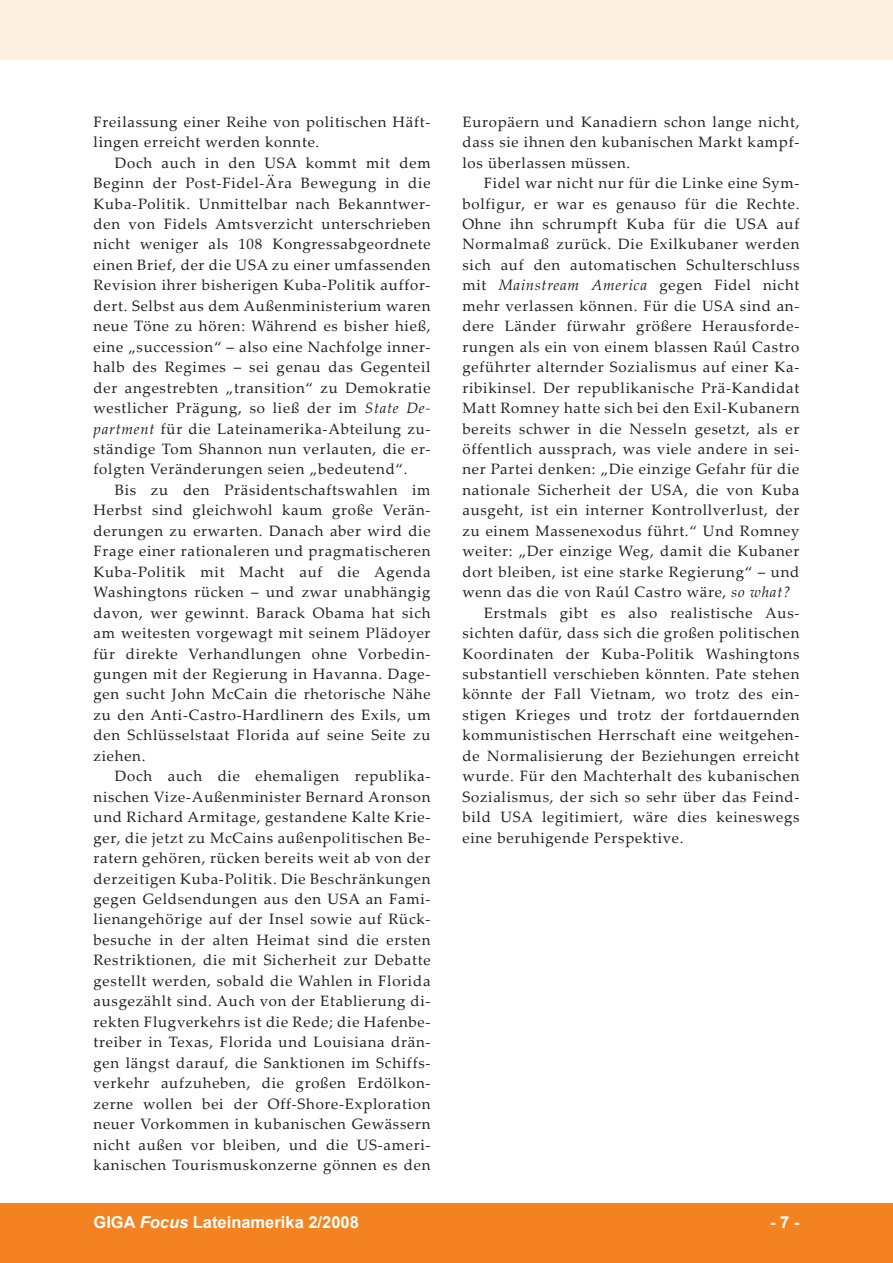
<style>
.page{position:relative;width:893px;height:1263px;background:#fff}
.page>*{position:absolute;margin:0;border:0;box-sizing:border-box;transform-origin:0 0}
.t1{font:700 16.5px "Arial";color:#fff}
.foc__text_fliesstext{font:15px/20.4px "Palatino Linotype";letter-spacing:.05em;color:#231f20;text-align:justify}
.foc__text_1__absatz{font:15px/20.4px "Palatino Linotype";letter-spacing:.05em;color:#231f20}
.s1{font-style:italic}
</style>
<div class="page">
<div style="left:0;top:1203px;width:893px;height:60px;background:#f58220"></div>
<div style="left:0;top:0;width:893px;height:60px;background:#fef0e2"></div>
<p class="foc__text_1__absatz" style="left:94px;top:111px;width:338px">Freilassung einer Reihe von politischen Häft&shy;lingen erreicht werden konnte.</p>
<p class="foc__text_fliesstext" style="left:94px;top:152px;width:339px;text-indent:21px">Doch auch in den USA kommt mit dem Beginn der Post-Fidel-Ära Bewegung in die Kuba-Politik. Unmittelbar nach Bekanntwer&shy;den von Fidels Amtsverzicht unterschrieben nicht weniger als 108 Kongressabgeordnete einen Brief, der die USA zu einer umfassenden Revision ihrer bisherigen Kuba-Politik auffor&shy;dert. Selbst aus dem Außenministerium waren neue Töne zu hören: Während es bisher hieß, eine „succession“ – also eine Nachfolge inner&shy;halb des Regimes – sei genau das Gegenteil der angestrebten „transition“ zu Demokratie westlicher Prägung, so ließ der im <span class="s1">State De&shy;partment</span> für die Lateinamerika-Abteilung zu&shy;ständige Tom Shannon nun verlauten, die er&shy;folgten Veränderungen seien „bedeutend“.</p>
<p class="foc__text_fliesstext" style="left:94px;top:479px;width:339px;text-indent:21px">Bis zu den Präsidentschaftswahlen im Herbst sind gleichwohl kaum große Verän&shy;derungen zu erwarten. Danach aber wird die Frage einer rationaleren und pragmatischeren Kuba-Politik mit Macht auf die Agenda Washingtons rücken – und zwar unabhängig davon, wer gewinnt. Barack Obama hat sich am weitesten vorgewagt mit seinem Plädoyer für direkte Verhandlungen ohne Vorbedin&shy;gungen mit der Regierung in Havanna. Dage&shy;gen sucht John McCain die rhetorische Nähe zu den Anti-Castro-Hardlinern des Exils, um den Schlüsselstaat Florida auf seine Seite zu ziehen.</p>
<p class="foc__text_fliesstext" style="left:94px;top:765px;width:339px;text-indent:21px">Doch auch die ehemaligen republika&shy;nischen Vize-Außenminister Bernard Aronson und Richard Armitage, gestandene Kalte Krie&shy;ger, die jetzt zu McCains außenpolitischen Be&shy;ratern gehören, rücken bereits weit ab von der derzeitigen Kuba-Politik. Die Beschränkungen gegen Geldsendungen aus den USA an Fami&shy;lienangehörige auf der Insel sowie auf Rück&shy;besuche in der alten Heimat sind die ersten Restriktionen, die mit Sicherheit zur Debatte gestellt werden, sobald die Wahlen in Florida ausgezählt sind. Auch von der Etablierung di&shy;rekten Flugverkehrs ist die Rede; die Hafenbe&shy;treiber in Texas, Florida und Louisi-ana drän&shy;gen längst darauf, die Sanktionen im Schiffs&shy;verkehr aufzuheben, die großen Erdölkon&shy;zerne wollen bei der Off-Shore-Exploration neuer Vorkommen in kubanischen Gewässern nicht außen vor bleiben, und die US-ameri&shy;kanischen Tourismuskonzerne gönnen es den</p>
<p class="foc__text_fliesstext" style="left:462px;top:111px;width:338px">Europäern und Kanadiern schon lange nicht, dass sie ihnen den kubanischen Markt kampf&shy;los überlassen müssen.</p>
<p class="foc__text_fliesstext" style="left:462px;top:172px;width:339px;text-indent:21px">Fidel war nicht nur für die Linke eine Sym&shy;bolfigur, er war es genauso für die Rechte.<br>Ohne ihn schrumpft Kuba für die USA auf Normalmaß zurück. Die Exilkubaner werden sich auf den automatischen Schulterschluss mit <span class="s1">Mainstream America</span> gegen Fidel nicht mehr verlassen können. Für die USA sind an&shy;dere Länder fürwahr größere Herausforde&shy;rungen als ein von einem blassen Raúl Castro geführter alternder Sozialismus auf einer Ka&shy;ribikinsel. Der republikanische Prä-Kandidat Matt Romney hatte sich bei den Exil-Kubanern bereits schwer in die Nesseln gesetzt, als er öffentlich aussprach, was viele andere in sei&shy;ner Partei denken: „Die einzige Gefahr für die nationale Sicherheit der USA, die von Kuba ausgeht, ist ein interner Kontrollverlust, der zu einem Massenexodus führt.“ Und Romney weiter: „Der einzige Weg, damit die Kubaner dort bleiben, ist eine starke Regierung“ – und wenn das die von Raúl Castro wäre, <span class="s1">so what?</span></p>
<p class="foc__text_fliesstext" style="left:462px;top:602px;width:339px;text-indent:21px">Erstmals gibt es also realistische Aus&shy;sichten dafür, dass sich die großen politischen Koordinaten der Kuba-Politik Washingtons substantiell verschieben könnten. Pate stehen könnte der Fall Vietnam, wo trotz des ein&shy;stigen Krieges und trotz der fortdauernden kommunistischen Herrschaft eine weitgehen&shy;de Normalisierung der Beziehungen erreicht wurde. Für den Machterhalt des kubanischen Sozialismus, der sich so sehr über das Feind&shy;bild USA legitimiert, wäre dies keineswegs eine beruhigende Perspektive.</p>
<p class="t1" style="left:94px;top:1211px;width:267px">GIGA <span class="s1">Focus</span> Lateinamerika 2/2008</p>
<p class="t1" style="left:770px;top:1211px;width:31px">- -</p>
</div>
